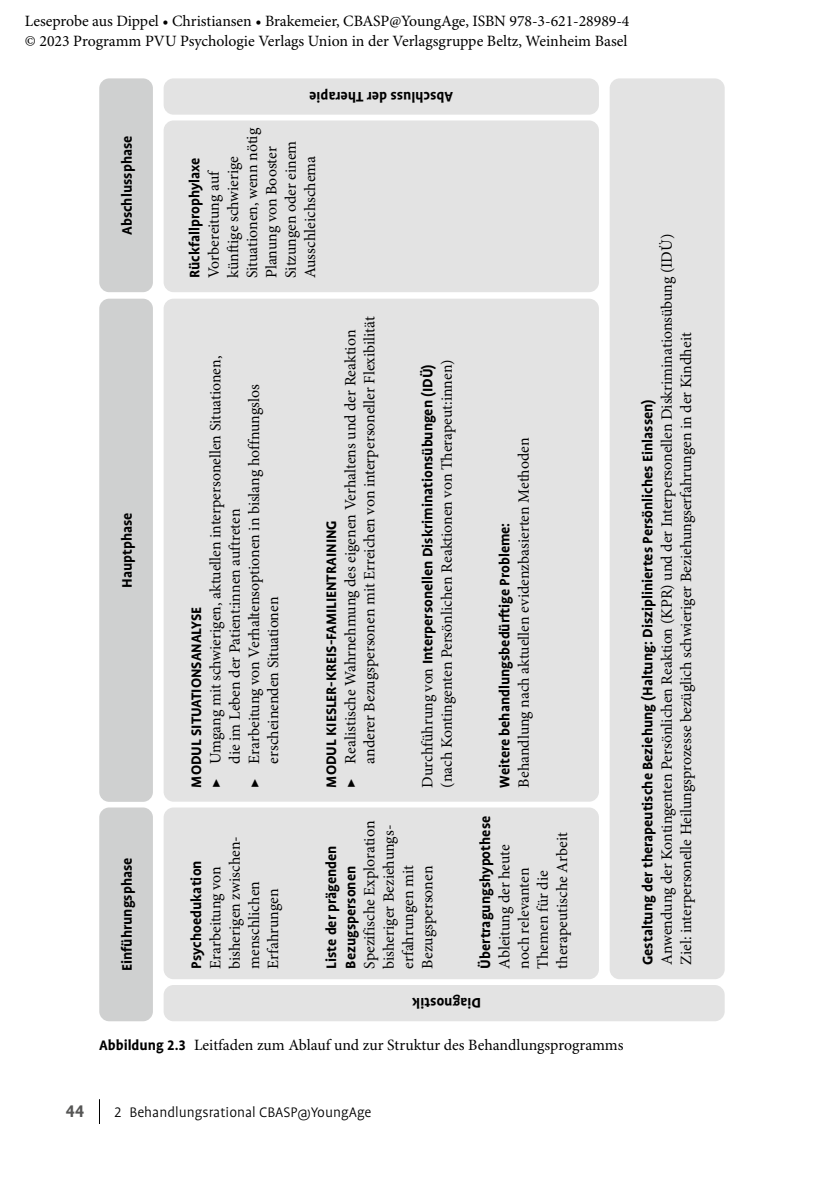
<style>
.page{position:relative;width:819px;height:1191px;background:#fff}
.page>*{position:absolute;margin:0;border:0;box-sizing:border-box;transform-origin:0 0}
.t1{font:19.25px "Profile OT Bold Q angepasst";color:#565655}
.t2{font:15.75px/19.2px "Minion Pro";color:#000}
.t3{font:15.75px/19.2px "Profile OT Bold Q angepasst";color:#000}
.t4{font:15.75px "Profile OT Light Q angepasst";color:#000}
.s1{font-family:"Minion Pro"}
.s2{font-family:"Profile OT Bold Q angepasst"}
</style>
<div class="page">
<svg style="left:99px;top:1099px;width:1px;height:25px"></svg>
<div style="left:99px;top:807px;width:54px;height:214px;background:#cfd0d0;border-radius:10px"></div>
<div style="left:99px;top:299px;width:54px;height:503px;background:#cfd0d0;border-radius:10px"></div>
<div style="left:164px;top:807px;width:435px;height:172px;background:#e3e3e3;border-radius:10px"></div>
<div style="left:609px;top:78px;width:115px;height:901px;background:#e3e3e3;border-radius:10px"></div>
<div style="left:164px;top:299px;width:435px;height:502px;background:#e3e3e3;border-radius:10px"></div>
<div style="left:164px;top:985px;width:560px;height:36px;background:#e3e3e3;border-radius:10px"></div>
<div style="left:99px;top:78px;width:54px;height:214px;background:#cfd0d0;border-radius:10px"></div>
<div style="left:164px;top:120px;width:435px;height:172px;background:#e3e3e3;border-radius:10px"></div>
<div style="left:164px;top:78px;width:435px;height:37px;background:#e3e3e3;border-radius:10px"></div>
<p class="t2" style="left:25px;top:12px;width:606px">Leseprobe aus Dippel • Christiansen • Brakemeier, CBASP@YoungAge, ISBN 978-3-621-28989-4 © 2023 Programm PVU Psychologie Verlags Union in der Verlagsgruppe Beltz, Weinheim Basel</p>
<p class="t3" style="left:118px;top:235px;width:101px;rotate:-90deg">Abschlussphase</p>
<p class="t3" style="left:118px;top:588px;width:77px;rotate:-90deg">Hauptphase</p>
<p class="t3" style="left:118px;top:971px;width:115px;rotate:-90deg">Einführungsphase</p>
<p class="t3" style="left:453px;top:105px;width:145px;rotate:-180deg">Abschluss der Therapie</p>
<p class="t2" style="left:205px;top:278px;width:151px;rotate:-90deg">Vorbereitung auf künftige schwierige<br>Situationen, wenn nötig<br>Planung von Booster<br>Sitzungen oder einem<br>Ausschleichschema</p>
<p class="t3" style="left:186px;top:278px;width:122px;rotate:-90deg">Rückfallprophylaxe</p>
<p class="t2" style="left:206px;top:787px;width:433px;rotate:-90deg">▶ Umgang mit schwierigen, aktuellen interpersonellen Situationen,</p>
<p class="t2" style="left:245px;top:787px;width:405px;rotate:-90deg">▶ Erarbeitung von Verhaltensoptionen in bislang hoffnungslos</p>
<p class="t2" style="left:226px;top:763px;width:256px;rotate:-90deg">die im Leben der Patient:innen auftreten</p>
<p class="t2" style="left:264px;top:763px;width:168px;rotate:-90deg">erscheinenden Situationen</p>
<p class="t3" style="left:187px;top:787px;width:182px;rotate:-90deg">MODUL SITUATIONSANALYSE</p>
<p class="t2" style="left:341px;top:763px;width:448px;text-indent:-24px;rotate:-90deg">▶ Realistische Wahrnehmung des eigenen Verhaltens und der Reaktion anderer Bezugspersonen mit Erreichen von interpersoneller Flexibilität</p>
<p class="t3" style="left:322px;top:787px;width:269px;rotate:-90deg">MODUL KIESLER-KREIS-FAMILIENTRAINING</p>
<p class="t3" style="left:418px;top:787px;width:425px;rotate:-90deg"><span class="s1">Durchführung von</span> Interpersonellen Diskriminationsübungen (IDÜ)</p>
<p class="t2" style="left:437px;top:787px;width:430px;rotate:-90deg">(nach Kontingenten Persönlichen Reaktionen von Therapeut:innen)</p>
<p class="t2" style="left:514px;top:787px;width:352px;rotate:-90deg">Behandlung nach aktuellen evidenzbasierten Methoden</p>
<p class="t3" style="left:495px;top:787px;width:266px;rotate:-90deg">Weitere behandlungsbedür ige Probleme:</p>
<p class="t2" style="left:360px;top:968px;width:149px;rotate:-90deg">Spezifische Exploration bisheriger Beziehungs&shy;erfahrungen mit<br>Bezugspersonen</p>
<p class="t3" style="left:476px;top:968px;width:154px;rotate:-90deg">Übertragungshypothese</p>
<p class="t2" style="left:495px;top:968px;width:138px;rotate:-90deg">Ableitung der heute noch relevanten<br>Themen für die therapeutische Arbeit</p>
<p class="t2" style="left:206px;top:968px;width:134px;rotate:-90deg">Erarbeitung von bisherigen zwischen&shy;menschlichen<br>Erfahrungen</p>
<p class="t3" style="left:322px;top:968px;width:125px;rotate:-90deg">Liste der prägenden<br>Bezugspersonen</p>
<p class="t3" style="left:187px;top:968px;width:110px;rotate:-90deg">Psychoedukation</p>
<p class="t3" style="left:481px;top:1012px;width:70px;rotate:-180deg">Diagnostik</p>
<p class="t2" style="left:99px;top:1036px;width:525px"><span class="s2">Abbildung 2.3</span> Leitfaden zum Ablauf und zur Struktur des Behandlungsprogramms</p>
<p class="t2" style="left:657px;top:965px;width:733px;rotate:-90deg">Anwendung der Kontingenten Persönlichen Reaktion (KPR) und der Interpersonellen Diskriminationsübung (IDÜ)<br>Ziel: interpersonelle Heilungsprozesse bezüglich schwieriger Beziehungserfahrungen in der Kindheit</p>
<p class="t3" style="left:638px;top:965px;width:568px;rotate:-90deg">Gestaltung der therapeutische Beziehung (Haltung: Diszipliniertes Persönliches Einlassen)</p>
<p class="t1" style="left:66px;top:1100px;width:20px">44</p>
<p class="t4" style="left:114px;top:1104px;width:259px">2 Behandlungsrational CBASP@YoungAge</p>
</div>
